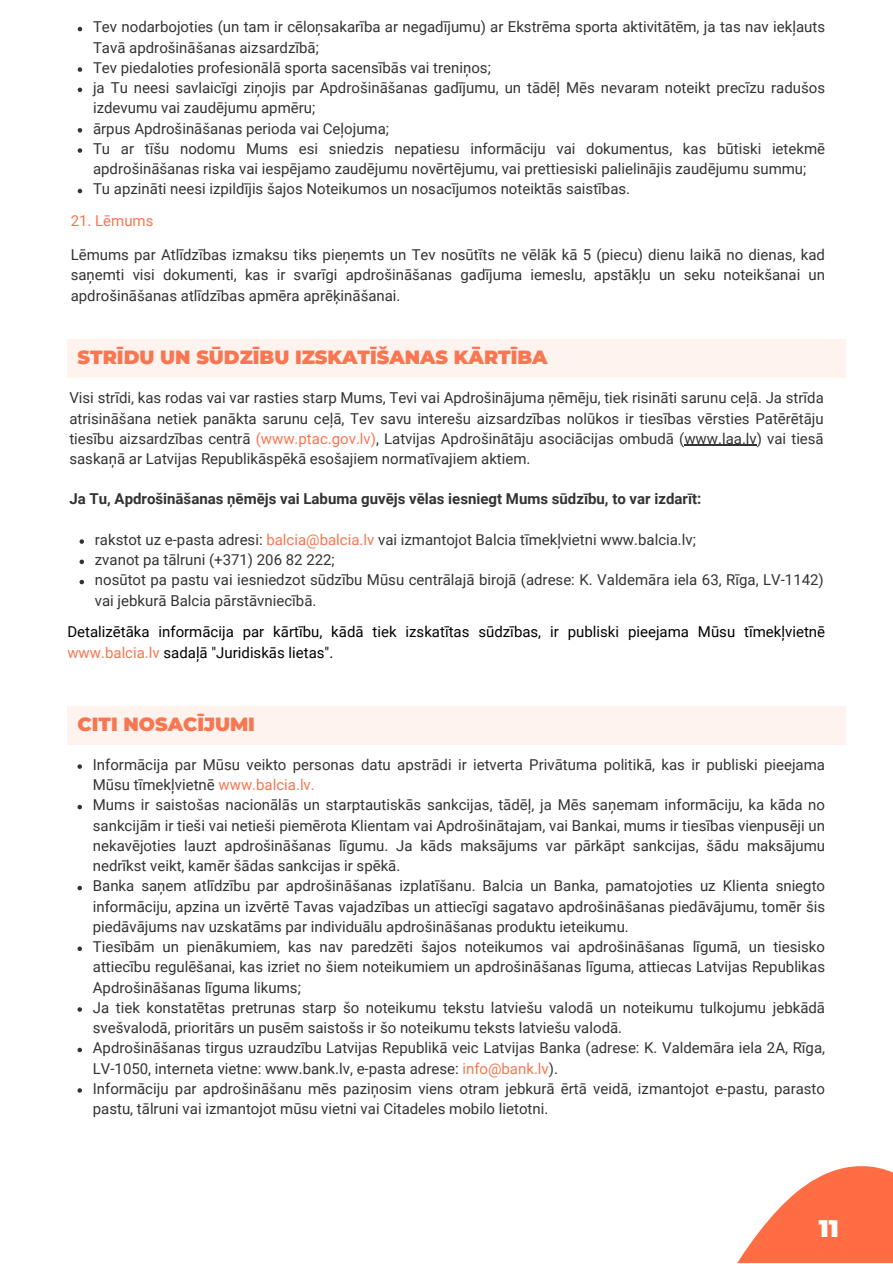
<style>
.page{position:relative;width:893px;height:1264px;background:#fff}
.page>*{position:absolute;margin:0;border:0;box-sizing:border-box;transform-origin:0 0}
.t1{font:900 24px "Montserrat";color:#fff}
.t2{font:900 19.2px "Montserrat";color:#f87651}
.t3{font:15px/20.2px "Roboto";color:#333}
.t4{font:15px/20.2px "Roboto";color:#000}
.t5{font:700 15px "Roboto";color:#333}
.t6{font:15px "Roboto";color:#f87651}
.s1{color:#f87651}
</style>
<div class="page">
<div style="left:67px;top:339px;width:779px;height:39px;background:#fef3ee"></div>
<svg style="left:79px;top:539px;width:5px;height:5px"></svg>
<svg style="left:79px;top:559px;width:5px;height:5px"></svg>
<svg style="left:79px;top:580px;width:5px;height:4px"></svg>
<hr style="left:684px;top:445px;width:72px;height:1px;background:#333">
<div style="left:67px;top:706px;width:779px;height:39px;background:#fef3ee"></div>
<svg style="left:77px;top:764px;width:5px;height:4px"></svg>
<svg style="left:77px;top:804px;width:5px;height:5px"></svg>
<svg style="left:77px;top:885px;width:5px;height:5px"></svg>
<svg style="left:77px;top:946px;width:5px;height:5px"></svg>
<svg style="left:77px;top:1007px;width:5px;height:4px"></svg>
<svg style="left:77px;top:1047px;width:5px;height:5px"></svg>
<svg style="left:77px;top:1088px;width:5px;height:4px"></svg>
<svg style="left:738px;top:1166px;width:154px;height:96px"></svg>
<svg style="left:78px;top:27px;width:4px;height:4px"></svg>
<svg style="left:78px;top:67px;width:4px;height:5px"></svg>
<svg style="left:78px;top:88px;width:4px;height:4px"></svg>
<svg style="left:78px;top:128px;width:4px;height:4px"></svg>
<svg style="left:78px;top:148px;width:4px;height:5px"></svg>
<svg style="left:78px;top:189px;width:4px;height:4px"></svg>
<p class="t3" style="left:93px;top:17px;width:733px">Tev nodarbojoties (un tam ir cēloņsakarība ar negadījumu) ar Ekstrēma sporta aktivitātēm, ja tas nav iekļauts<br>Tavā apdrošināšanas aizsardzībā;</p>
<p class="t3" style="left:93px;top:58px;width:399px">Tev piedaloties profesionālā sporta sacensībās vai treniņos;</p>
<p class="t3" style="left:93px;top:78px;width:733px">ja Tu neesi savlaicīgi ziņojis par Apdrošināšanas gadījumu, un tādēļ Mēs nevaram noteikt precīzu radušos izdevumu vai zaudējumu apmēru;</p>
<p class="t3" style="left:93px;top:118px;width:297px">ārpus Apdrošināšanas perioda vai Ceļojuma;</p>
<p class="t3" style="left:93px;top:139px;width:733px">Tu ar tīšu nodomu Mums esi sniedzis nepatiesu informāciju vai dokumentus, kas būtiski ietekmē apdrošināšanas riska vai iespējamo zaudējumu novērtējumu, vai prettiesiski palielinājis zaudējumu summu;</p>
<p class="t3" style="left:93px;top:179px;width:538px">Tu apzināti neesi izpildījis šajos Noteikumos un nosacījumos noteiktās saistības.</p>
<p class="t6" style="left:71px;top:212px;width:84px">21. Lēmums</p>
<p class="t3" style="left:71px;top:245px;width:755px;text-align:justify">Lēmums par Atlīdzības izmaksu tiks pieņemts un Tev nosūtīts ne vēlāk kā 5 (piecu) dienu laikā no dienas, kad saņemti visi dokumenti, kas ir svarīgi apdrošināšanas gadījuma iemeslu, apstākļu un seku noteikšanai un apdrošināšanas atlīdzības apmēra aprēķināšanai.</p>
<p class="t2" style="left:78px;top:345px;width:471px">STRĪDU UN SŪDZĪBU IZSKATĪŠANAS KĀRTĪBA</p>
<p class="t3" style="left:69px;top:388px;width:755px;text-align:justify">Visi strīdi, kas rodas vai var rasties starp Mums, Tevi vai Apdrošinājuma ņēmēju, tiek risināti sarunu ceļā. Ja strīda atrisināšana netiek panākta sarunu ceļā, Tev savu interešu aizsardzības nolūkos ir tiesības vērsties Patērētāju tiesību aizsardzības centrā <span class="s1">(www.ptac.gov.lv)</span>, Latvijas Apdrošinātāju asociācijas ombudā (www.laa.lv) vai tiesā saskaņā ar Latvijas Republikāspēkā esošajiem normatīvajiem aktiem.</p>
<p class="t5" style="left:69px;top:490px;width:633px">Ja Tu, Apdrošināšanas ņēmējs vai Labuma guvējs vēlas iesniegt Mums sūdzību, to var izdarīt:</p>
<p class="t3" style="left:95px;top:529px;width:602px">rakstot uz e-pasta adresi: <span class="s1">balcia@balcia.lv</span> vai izmantojot Balcia tīmekļvietni www.balcia.lv;</p>
<p class="t3" style="left:95px;top:550px;width:241px">zvanot pa tālruni (+371) 206 82 222;</p>
<p class="t3" style="left:95px;top:570px;width:730px">nosūtot pa pastu vai iesniedzot sūdzību Mūsu centrālajā birojā (adrese: K. Valdemāra iela 63, Rīga, LV-1142) vai jebkurā Balcia pārstāvniecībā.</p>
<p class="t4" style="left:67px;top:622px;width:759px">Detalizētāka informācija par kārtību, kādā tiek izskatītas sūdzības, ir publiski pieejama Mūsu tīmekļvietnē <span class="s1">www.balcia.lv</span> sadaļā "Juridiskās lietas".</p>
<p class="t2" style="left:78px;top:712px;width:179px">CITI NOSACĪJUMI</p>
<p class="t3" style="left:93px;top:754px;width:733px">Informācija par Mūsu veikto personas datu apstrādi ir ietverta Privātuma politikā, kas ir publiski pieejama<br>Mūsu tīmekļvietnē <span class="s1">www.balcia.lv.</span></p>
<p class="t3" style="left:93px;top:795px;width:733px;text-align:justify">Mums ir saistošas nacionālās un starptautiskās sankcijas, tādēļ, ja Mēs saņemam informāciju, ka kāda no sankcijām ir tieši vai netieši piemērota Klientam vai Apdrošinātajam, vai Bankai, mums ir tiesības vienpusēji un nekavējoties lauzt apdrošināšanas līgumu. Ja kāds maksājums var pārkāpt sankcijas, šādu maksājumu nedrīkst veikt, kamēr šādas sankcijas ir spēkā.</p>
<p class="t3" style="left:93px;top:876px;width:733px;text-align:justify">Banka saņem atlīdzību par apdrošināšanas izplatīšanu. Balcia un Banka, pamatojoties uz Klienta sniegto informāciju, apzina un izvērtē Tavas vajadzības un attiecīgi sagatavo apdrošināšanas piedāvājumu, tomēr šis piedāvājums nav uzskatāms par individuālu apdrošināšanas produktu ieteikumu.</p>
<p class="t3" style="left:93px;top:936px;width:733px;text-align:justify">Tiesībām un pienākumiem, kas nav paredzēti šajos noteikumos vai apdrošināšanas līgumā, un tiesisko attiecību regulēšanai, kas izriet no šiem noteikumiem un apdrošināšanas līguma, attiecas Latvijas Republikas Apdrošināšanas līguma likums;</p>
<p class="t3" style="left:93px;top:997px;width:733px">Ja tiek konstatētas pretrunas starp šo noteikumu tekstu latviešu valodā un noteikumu tulkojumu jebkādā svešvalodā, prioritārs un pusēm saistošs ir šo noteikumu teksts latviešu valodā.</p>
<p class="t3" style="left:93px;top:1038px;width:733px">Apdrošināšanas tirgus uzraudzību Latvijas Republikā veic Latvijas Banka (adrese: K. Valdemāra iela 2A, Rīga,<br>LV-1050, interneta vietne: www.bank.lv, e-pasta adrese: <span class="s1">info@bank.lv</span>).</p>
<p class="t3" style="left:93px;top:1078px;width:733px">Informāciju par apdrošināšanu mēs paziņosim viens otram jebkurā ērtā veidā, izmantojot e-pastu, parasto pastu, tālruni vai izmantojot mūsu vietni vai Citadeles mobilo lietotni.</p>
<p class="t1" style="left:818px;top:1213px;width:22px">11</p>
</div>
